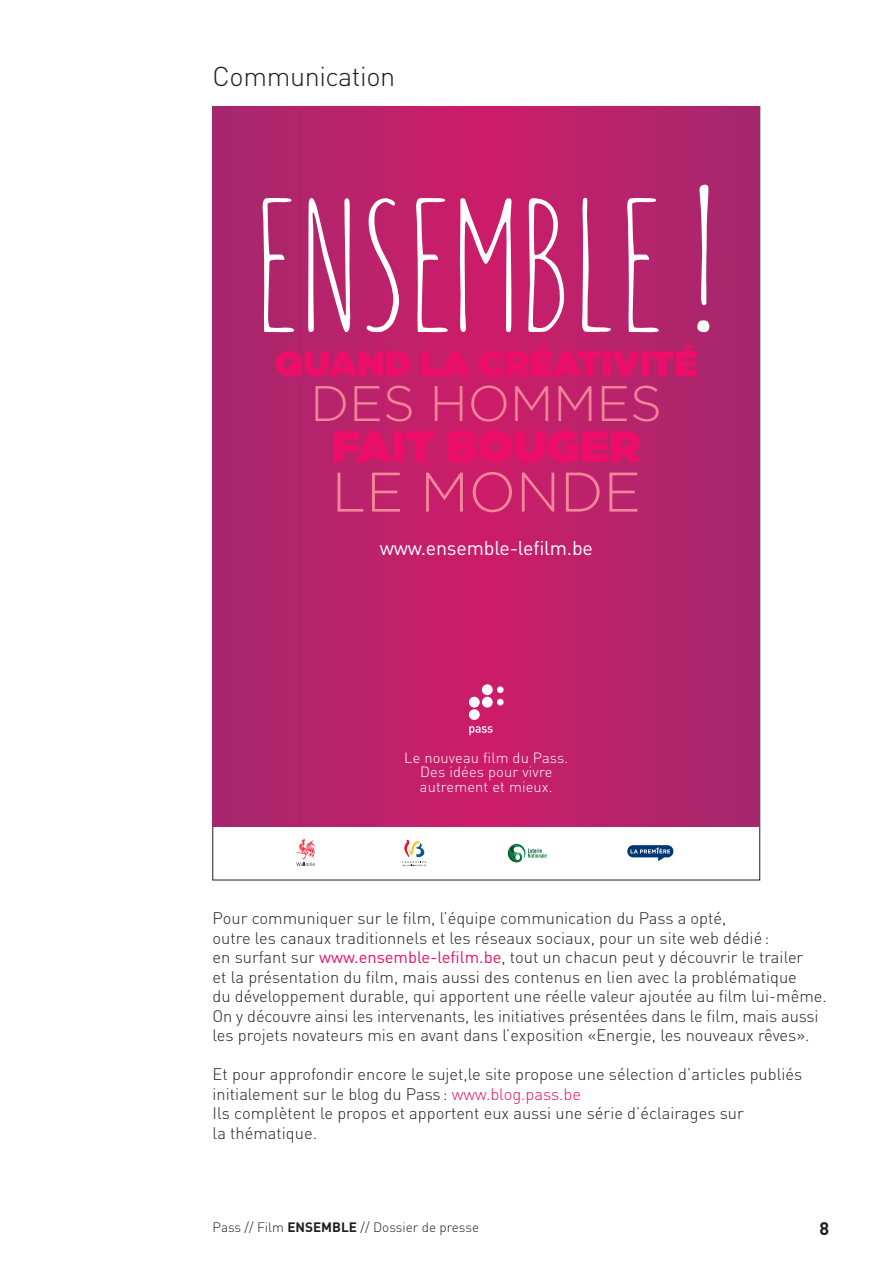
<style>
.page{position:relative;width:893px;height:1263px;background:#fff}
.page>*{position:absolute;margin:0;border:0;box-sizing:border-box;transform-origin:0 0}
.t1{font:300 186.6px "Summer Font";color:#fff}
.t2{font:300 55.8px "Gotham";color:#f38699}
.t3{font:300 49.8px "Gotham";color:#f38699}
.t4{font:900 43.95px "Gotham";color:#ec0e68}
.t5{font:900 35.25px "Gotham";color:#ec0e68}
.t6{font:300 27px "DIN";letter-spacing:-.015em;color:#231f20}
.t7{font:19.65px "DIN";letter-spacing:-.01em;color:#fff}
.t8{font:700 18px "DIN";color:#231f20}
.t9{font:300 16.5px/19.5px "DIN";color:#231f20}
.t10{font:300 14.7px/14.7px "DIN";letter-spacing:.01em;color:#fff;text-align:center}
.t11{font:300 13.5px "DIN";color:#231f20}
.s1{font-weight:400;color:#ec0e68}
.s2{color:#ec0e68}
.s3{font-weight:700}
</style>
<div class="page">
<svg style="left:213px;top:106px;width:547px;height:720px;background:#b8226b"></svg>
<svg style="left:402px;top:839px;width:24px;height:27px"></svg>
<svg style="left:627px;top:845px;width:46px;height:16px"></svg>
<svg style="left:508px;top:844px;width:38px;height:19px"></svg>
<svg style="left:296px;top:839px;width:19px;height:27px"></svg>
<svg style="left:469px;top:684px;width:35px;height:36px"></svg>
<svg style="left:469px;top:726px;width:24px;height:9px"></svg>
<h3 class="t6" style="left:213px;top:59px;width:184px">Communication</h3>
<h1 class="t1" style="left:253px;top:156px;width:467px">ENSEMBLE !</h1>
<h3 class="t5" style="left:275px;top:338px;width:425px">QUAND LA CRÉATIVITÉ</h3>
<h3 class="t3" style="left:311px;top:376px;width:353px">DES HOMMES</h3>
<h3 class="t4" style="left:332px;top:415px;width:310px">FAIT BOUGER</h3>
<h2 class="t2" style="left:332px;top:461px;width:311px">LE MONDE</h2>
<p class="t7" style="left:380px;top:535px;width:215px">www.ensemble-lefilm.be</p>
<p class="t10" style="left:404px;top:750px;width:166px">Le nouveau film du Pass.<br>Des idées pour vivre autrement et mieux.</p>
<p class="t9" style="left:213px;top:908px;width:616px">Pour communiquer sur le film, l’équipe communication du Pass a opté,<br>outre les canaux traditionnels et les réseaux sociaux, pour un site web dédié:<br>en surfant sur <span class="s1">www.ensemble-lefilm.be</span>, tout un chacun peut y découvrir le trailer<br>et la présentation du film, mais aussi des contenus en lien avec la problématique<br>du développement durable, qui apportent une réelle valeur ajoutée au film lui-même.<br>On y découvre ainsi les intervenants, les initiatives présentées dans le film, mais aussi les projets novateurs mis en avant dans l’exposition «Energie, les nouveaux rêves».</p>
<p class="t9" style="left:213px;top:1064px;width:591px">Et pour approfondir encore le sujet,le site propose une sélection d’articles publiés initialement sur le blog du Pass : <span class="s2">www.blog.pass.be<br></span>Ils complètent le propos et apportent eux aussi une série d’éclairages sur<br>la thématique.</p>
<p class="t11" style="left:213px;top:1218px;width:268px">Pass // Film <span class="s3">ENSEMBLE</span> // Dossier de presse</p>
<p class="t8" style="left:819px;top:1217px;width:11px">8</p>
</div>
